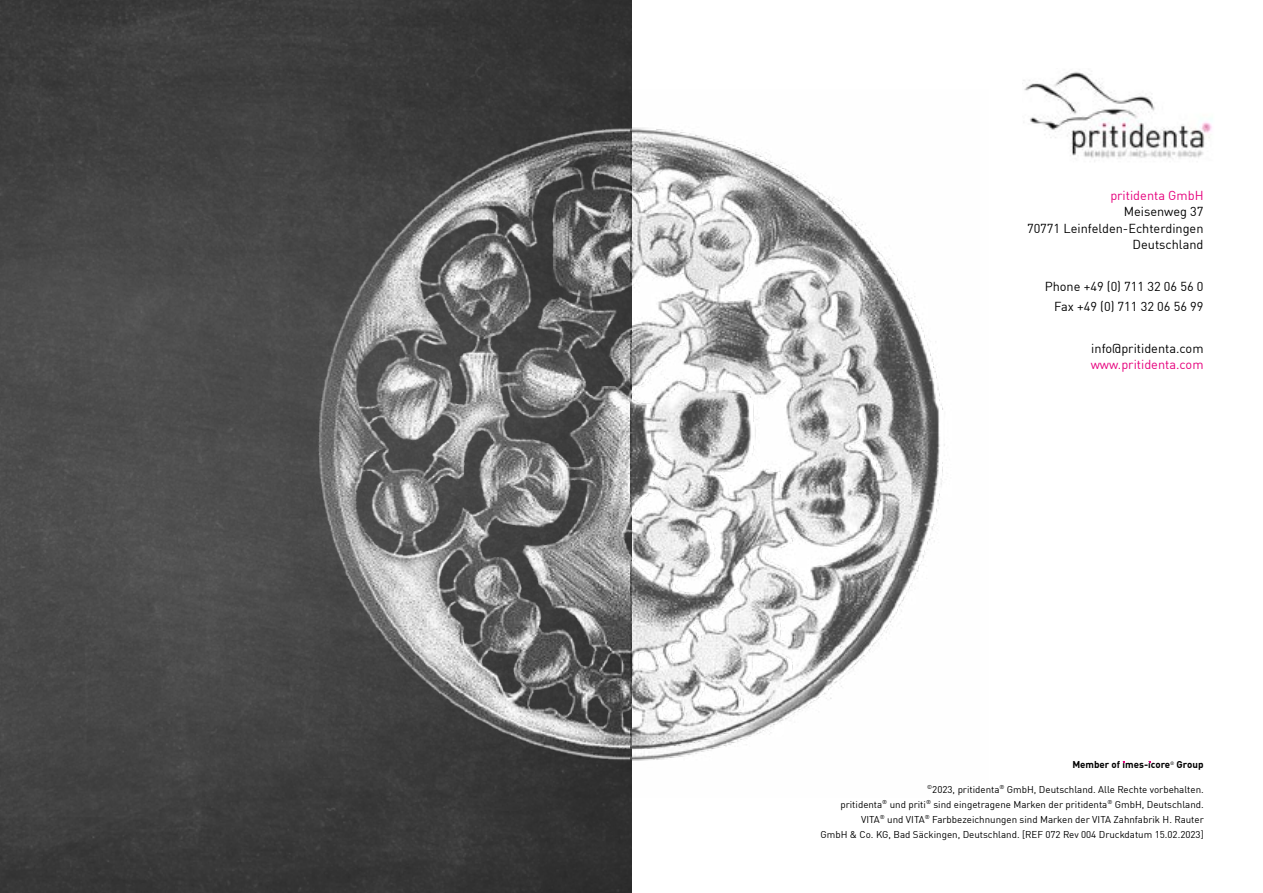
<style>
.page{position:relative;width:1263px;height:893px;background:#fff}
.page>*{position:absolute;margin:0;border:0;box-sizing:border-box;transform-origin:0 0}
.t1{font:12.75px/16.5px "DIN Offc Pro";color:#000;text-align:right}
.t2{font:12.75px "DIN Offc Pro";color:#e6007d}
.t3{font:9.75px/15px "DIN Offc Pro";color:#000;text-align:right}
.t4{font:700 9.75px "DIN Offc Pro";color:#000}
</style>
<div class="page">
<img style="left:0;top:0;width:631px;height:893px">
<img style="left:1022px;top:72px;width:190px;height:90px">
<img style="left:280px;top:89px;width:352px;height:709px">
<img style="left:631px;top:111px;width:314px;height:662px">
<h1 class="t2" style="left:1110px;top:185px;width:95px">pritidenta GmbH</h1>
<h1 class="t1" style="left:1027px;top:202px;width:178px">Meisenweg 37<br>70771 Leinfelden-Echterdingen<br>Deutschland</h1>
<h1 class="t1" style="left:1045px;top:274px;width:160px;line-height:20.7px">Phone +49 (0) 711 32 06 56 0<br>Fax +49 (0) 711 32 06 56 99</h1>
<h1 class="t1" style="left:1091px;top:339px;width:114px">info@pritidenta.com</h1>
<h1 class="t2" style="left:1091px;top:355px;width:114px">www.pritidenta.com</h1>
<p class="t4" style="left:1072px;top:756px;width:133px">Member of imes-icore<sup>®</sup> Group</p>
<p class="t3" style="left:820px;top:781px;width:385px"><sup>©</sup>2023, pritidenta<sup>®</sup> GmbH, Deutschland. Alle Rechte vorbehalten.<br>pritidenta<sup>®</sup> und priti<sup>®</sup> sind eingetragene Marken der pritidenta<sup>®</sup> GmbH, Deutschland.<br>VITA<sup>®</sup> und VITA<sup>®</sup> Farbbezeichnungen sind Marken der VITA Zahnfabrik H. Rauter<br>GmbH &amp; Co. KG, Bad Säckingen, Deutschland. [REF 072 Rev 004 Druckdatum 15.02.2023]</p>
</div>
